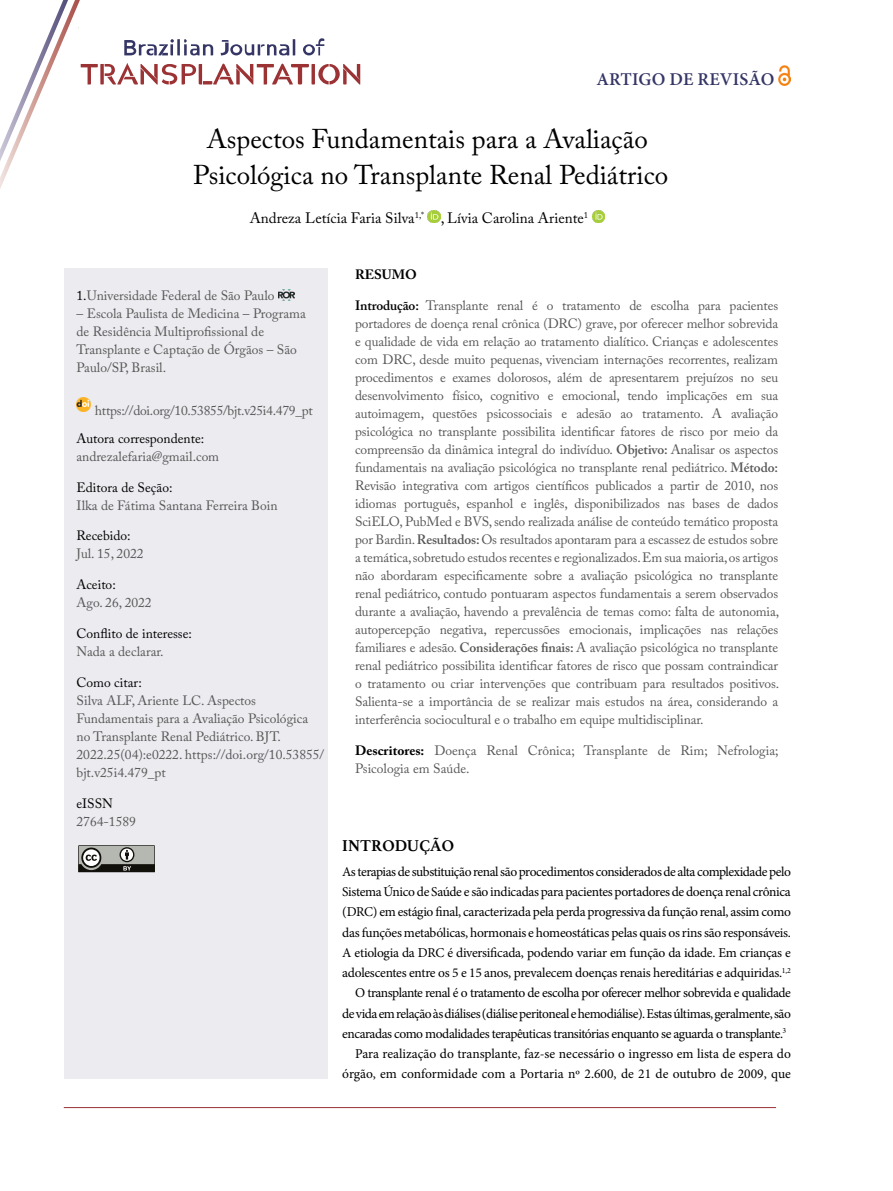
<style>
.page{position:relative;width:893px;height:1191px;background:#fff}
.page>*{position:absolute;margin:0;border:0;box-sizing:border-box;transform-origin:0 0}
.t1{font:27px/36px "Adobe Caslon Pro";color:#000;text-align:center}
.t2{font:600 18px "Minion Pro";letter-spacing:.01em;color:#353666}
.t3{font:700 16.5px "Athelas";color:#000}
.t4{font:15px "Adobe Caslon Pro";color:#000}
.t5{font:13.5px/18px "Adobe Caslon Pro";color:#575756}
.t6{font:13.5px "Minion Pro";letter-spacing:-.025em;color:#000}
.t7{font:13.5px "Minion Pro";color:#000}
.t8{font:13.5px "Adobe Caslon Pro";color:#000}
.t9{font:13.5px "Adobe Caslon Pro";letter-spacing:-.02em;color:#575756}
.t10{font:700 13.5px "Adobe Caslon Pro";color:#000}
.s1{color:#000}
.s2{font-weight:600;color:#000}
.s3{font-weight:600}
.s4{font-weight:700;color:#000}
</style>
<div class="page">
<svg style="left:428px;top:210px;width:13px;height:13px"></svg>
<svg style="left:592px;top:210px;width:13px;height:13px"></svg>
<svg style="left:0;top:0;width:360px;height:188px"></svg>
<div style="left:64px;top:268px;width:263px;height:810px;background:#ebebf0"></div>
<img style="left:278px;top:289px;width:16px;height:12px">
<img style="left:77px;top:397px;width:14px;height:15px">
<svg style="left:78px;top:845px;width:77px;height:28px;background:#81827d"></svg>
<img style="left:778px;top:66px;width:12px;height:19px">
<hr style="left:64px;top:1107px;width:712px;height:1px;background:#9b3134">
<h2 class="t2" style="left:596px;top:67px;width:180px">ARTIGO DE REVISÃO</h2>
<h1 class="t1" style="left:193px;top:120px;width:477px">Aspectos Fundamentais para a Avaliação<br>Psicológica no Transplante Renal Pediátrico</h1>
<p class="t4" style="left:250px;top:209px;width:340px">Andreza Letícia Faria Silva<sup>1,*</sup> , Lívia Carolina Ariente<sup>1</sup></p>
<p class="t5" style="left:77px;top:286px;width:200px"><span class="s1">1.</span>Universidade Federal de São Paulo</p>
<p class="t5" style="left:77px;top:304px;width:231px">– Escola Paulista de Medicina – Programa de Residência Multiprofissional de Transplante e Captação de Órgãos – São Paulo/SP, Brasil.</p>
<p class="t9" style="left:95px;top:402px;width:219px">https://doi.org/10.53855/bjt.v25i4.479_pt</p>
<p class="t8" style="left:77px;top:430px;width:129px">Autora correspondente:</p>
<p class="t5" style="left:77px;top:447px;width:144px">andrezalefaria@gmail.com</p>
<p class="t8" style="left:77px;top:479px;width:97px">Editora de Seção:</p>
<p class="t5" style="left:77px;top:496px;width:203px">Ilka de Fátima Santana Ferreira Boin</p>
<p class="t8" style="left:77px;top:528px;width:56px">Recebido:</p>
<p class="t5" style="left:77px;top:545px;width:69px">Jul. 15, 2022</p>
<p class="t8" style="left:77px;top:576px;width:41px">Aceito:</p>
<p class="t5" style="left:77px;top:593px;width:77px">Ago. 26, 2022</p>
<p class="t8" style="left:77px;top:625px;width:117px">Conflito de interesse:</p>
<p class="t5" style="left:77px;top:642px;width:89px">Nada a declarar.</p>
<p class="t8" style="left:77px;top:674px;width:67px">Como citar:</p>
<p class="t5" style="left:77px;top:691px;width:249px">Silva ALF, Ariente LC. Aspectos Fundamentais para a Avaliação Psicológica no Transplante Renal Pediátrico. BJT.<br>2022.25(04):e0222. https://doi.org/10.53855/ bjt.v25i4.479_pt</p>
<p class="t8" style="left:77px;top:795px;width:38px">eISSN</p>
<p class="t5" style="left:77px;top:812px;width:61px">2764-1589</p>
<p class="t10" style="left:355px;top:267px;width:63px">RESUMO</p>
<p class="t5" style="left:355px;top:296px;width:426px;text-align:justify"><span class="s2">Introdução:</span> Transplante renal é o tratamento de escolha para pacientes portadores de doença renal crônica (DRC) grave, por oferecer melhor sobrevida e qualidade de vida em relação ao tratamento dialítico. Crianças e adolescentes com DRC, desde muito pequenas, vivenciam internações recorrentes, realizam procedimentos e exames dolorosos, além de apresentarem prejuízos no seu desenvolvimento físico, cognitivo e emocional, tendo implicações em sua autoimagem, questões psicossociais e adesão ao tratamento. A avaliação psicológica no transplante possibilita identificar fatores de risco por meio da compreensão da dinâmica integral do indivíduo. <span class="s3">Objetivo:</span> Analisar os aspectos fundamentais na avaliação psicológica no transplante renal pediátrico. <span class="s3">Método:<br></span>Revisão integrativa com artigos científicos publicados a partir de 2010, nos idiomas português, espanhol e inglês, disponibilizados nas bases de dados SciELO, PubMed e BVS, sendo realizada análise de conteúdo temático proposta por Bardin. <span class="s3">Resultados:</span> Os resultados apontaram para a escassez de estudos sobre a temática, sobretudo estudos recentes e regionalizados. Em sua maioria, os artigos não abordaram especificamente sobre a avaliação psicológica no transplante renal pediátrico, contudo pontuaram aspectos fundamentais a serem observados durante a avaliação, havendo a prevalência de temas como: falta de autonomia, autopercepção negativa, repercussões emocionais, implicações nas relações familiares e adesão. <span class="s3">Considerações finais:</span> A avaliação psicológica no transplante renal pediátrico possibilita identificar fatores de risco que possam contraindicar o tratamento ou criar intervenções que contribuam para resultados positivos.<br>Salienta-se a importância de se realizar mais estudos na área, considerando a interferência sociocultural e o trabalho em equipe multidisciplinar.</p>
<p class="t5" style="left:355px;top:741px;width:425px"><span class="s4">Descritores:</span> Doença Renal Crônica; Transplante de Rim; Nefrologia;<br>Psicologia em Saúde.</p>
<p class="t3" style="left:342px;top:832px;width:113px">INTRODUÇÃO</p>
<p class="t6" style="left:342px;top:862px;width:450px">As terapias de substituição renal são procedimentos considerados de alta complexidade pelo</p>
<p class="t6" style="left:342px;top:882px;width:450px">Sistema Único de Saúde e são indicadas para pacientes portadores de doença renal crônica</p>
<p class="t6" style="left:342px;top:903px;width:450px">(DRC) em estágio final, caracterizada pela perda progressiva da função renal, assim como</p>
<p class="t6" style="left:342px;top:923px;width:450px">das funções metabólicas, hormonais e homeostáticas pelas quais os rins são responsáveis.</p>
<p class="t6" style="left:342px;top:943px;width:450px">A etiologia da DRC é diversificada, podendo variar em função da idade. Em crianças e</p>
<p class="t6" style="left:342px;top:963px;width:450px">adolescentes entre os 5 e 15 anos, prevalecem doenças renais hereditárias e adquiridas.<sup>1,2</sup></p>
<p class="t6" style="left:355px;top:984px;width:437px">O transplante renal é o tratamento de escolha por oferecer melhor sobrevida e qualidade</p>
<p class="t6" style="left:342px;top:1004px;width:450px">de vida em relação às diálises (diálise peritoneal e hemodiálise). Estas últimas, geralmente, são</p>
<p class="t6" style="left:342px;top:1024px;width:446px">encaradas como modalidades terapêuticas transitórias enquanto se aguarda o transplante.<sup>3</sup></p>
<p class="t7" style="left:355px;top:1044px;width:437px">Para realização do transplante, faz-se necessário o ingresso em lista de espera do</p>
<p class="t7" style="left:342px;top:1065px;width:450px">órgão, em conformidade com a Portaria nº 2.600, de 21 de outubro de 2009, que</p>
</div>
